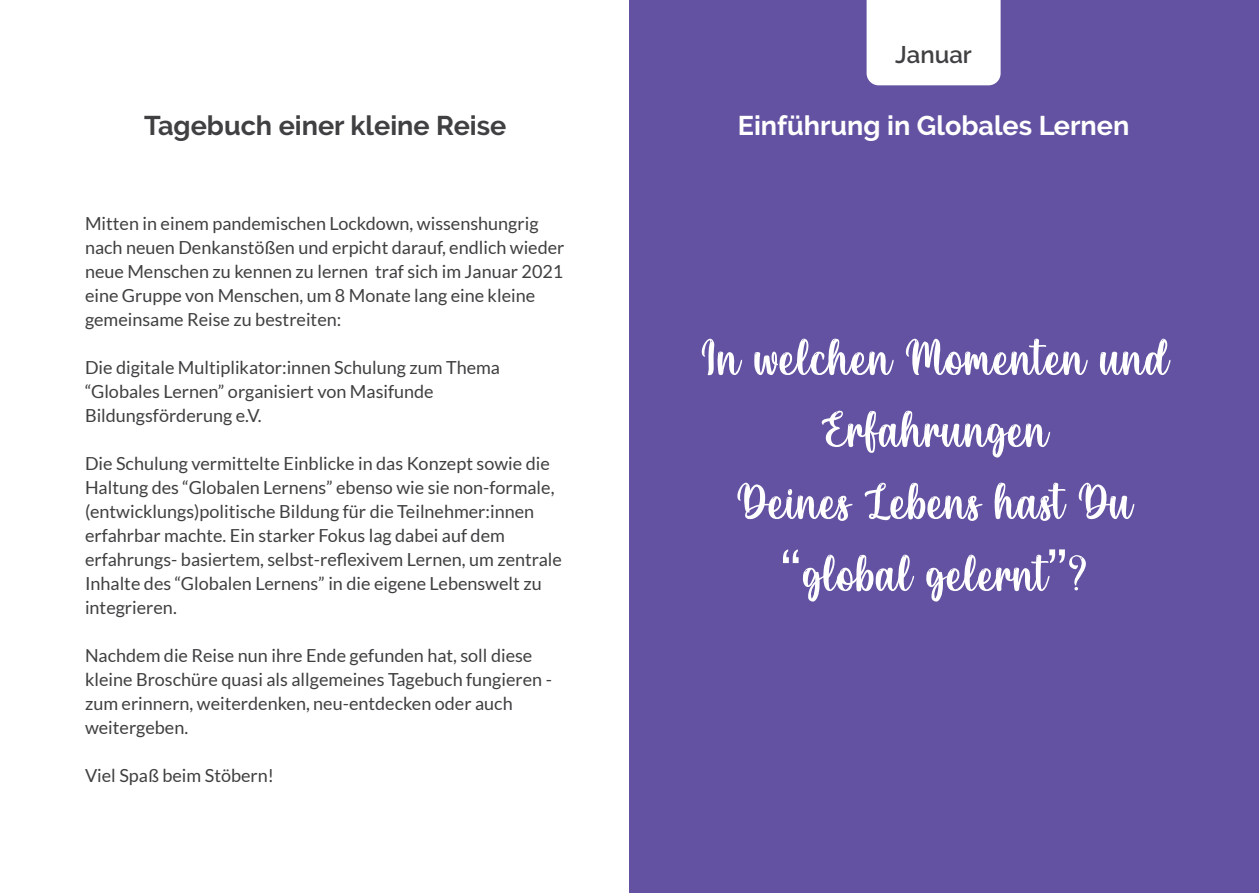
<style>
.page{position:relative;width:1259px;height:893px;background:#fff}
.page>*{position:absolute;margin:0;border:0;box-sizing:border-box;transform-origin:0 0}
.t1{font:54px/72px "Christmas Bell Personal Use";color:#fff;text-align:center}
.t2{font:700 27px "Raleway";color:#fff}
.t3{font:700 27px "Raleway";color:#403f41}
.t4{font:600 24px "Raleway";color:#403f41}
.t5{font:18px/24px "Lato";color:#403f41}
.s1{font-family:"Lucida Grande"}
</style>
<div class="page">
<div style="left:629px;top:0;width:630px;height:893px;background:#6352a2"></div>
<div style="left:866px;top:0;width:134px;height:85px;background:#fff"></div>
<h2 class="t3" style="left:144px;top:110px;width:364px">Tagebuch einer kleine Reise</h2>
<p class="t5" style="left:85px;top:212px;width:481px">Mitten in einem pandemischen Lockdown, wissenshungrig nach neuen Denkanstößen und erpicht darauf, endlich wieder neue Menschen zu kennen zu lernen traf sich im Januar 2021 eine Gruppe von Menschen, um 8 Monate lang eine kleine gemeinsame Reise zu bestreiten:</p>
<p class="t5" style="left:85px;top:356px;width:416px">Die digitale Multiplikator:innen Schulung zum Thema “Globales Lernen” organisiert von Masifunde<br>Bildungsförderung e.V.</p>
<p class="t5" style="left:85px;top:452px;width:478px">Die Schulung vermittelte Einblicke in das Konzept sowie die Haltung des “Globalen Lernens” ebenso wie sie non-formale, (entwicklungs)politische Bildung für die Teilnehmer:innen erfahrbar machte. Ein starker Fokus lag dabei auf dem erfahrungs- basiertem, selbst-reflexivem Lernen, um zentrale Inhalte des “Globalen Lernens” in die eigene Lebenswelt zu integrieren.</p>
<p class="t5" style="left:85px;top:644px;width:468px">Nachdem die Reise nun ihre Ende gefunden hat, soll diese kleine Broschüre quasi als allgemeines Tagebuch fungieren - zum erinnern, weiterdenken, neu-entdecken oder auch weitergeben.</p>
<p class="t5" style="left:85px;top:764px;width:190px">Viel Spaß beim Stöbern!</p>
<h3 class="t4" style="left:895px;top:40px;width:78px">Januar</h3>
<h2 class="t2" style="left:738px;top:110px;width:393px">Einführung in Globales Lernen</h2>
<h1 class="t1" style="left:700px;top:328px;width:468px">In welchen Momenten und<br>Erfahrungen<br>Deines Lebens hast Du <span class="s1">“</span>global gelernt<span class="s1">”</span>?</h1>
</div>
